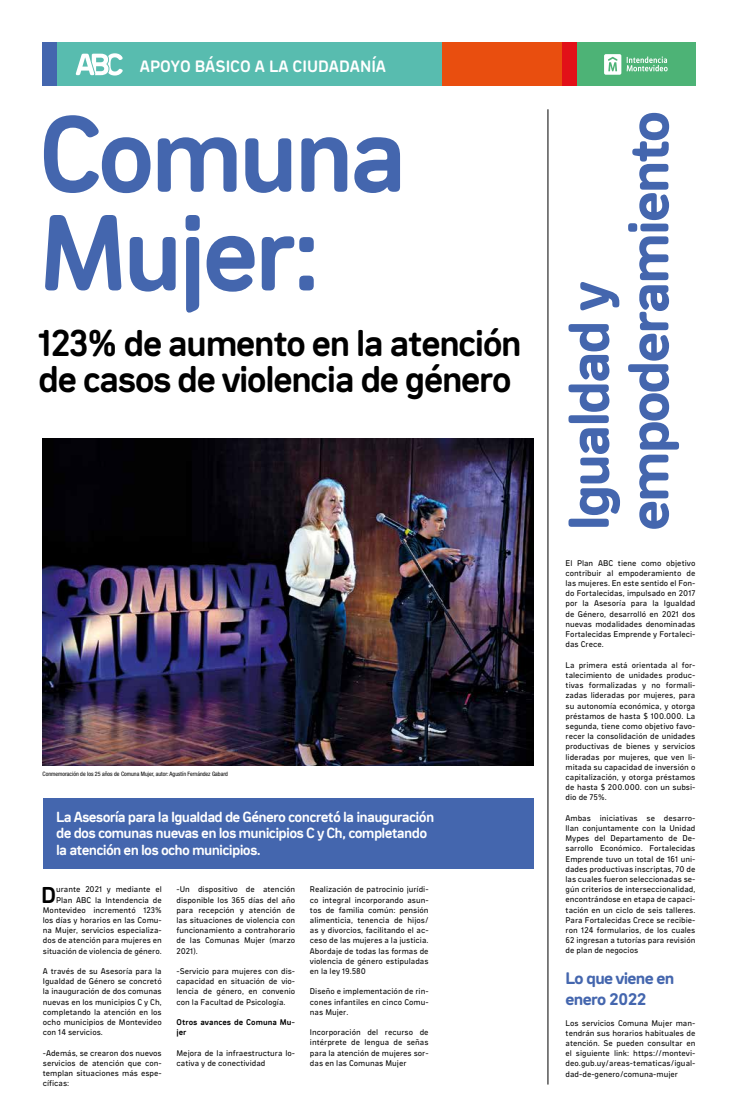
<style>
.page{position:relative;width:738px;height:1120px;background:#fff}
.page>*{position:absolute;margin:0;border:0;box-sizing:border-box;transform-origin:0 0}
.t1{font:700 110px/98.6px "Ciudadela Pro";letter-spacing:-.05em;color:#4466ae}
.t2{font:900 58.5px/59.6px "Ciudadela Pro";letter-spacing:-.04em;color:#4466ae}
.t3{font:700 38px/35.6px "Ciudadela Pro";letter-spacing:-.05em;color:#000}
.t4{font:700 23.4px "Ciudadela Pro";color:#000}
.t5{font:900 17px/20.8px "Ciudadela Pro";letter-spacing:-.04em;color:#4466ae}
.t6{font:700 16.8px "Ciudadela Pro";color:#fff}
.t7{font:700 15px/16.1px "Ciudadela Pro";letter-spacing:-.05em;color:#fff}
.t8{font:8.5px/10.2px "Ciudadela Pro";color:#000;text-align:justify}
.t9{font:700 8.5px/10.2px "Ciudadela Pro";color:#000}
.t10{font:condensed 6px "Helvetica Neue";color:#000}
</style>
<div class="page">
<div style="left:43px;top:43px;width:651px;height:43px;background:#58bcaf"></div>
<div style="left:575px;top:43px;width:119px;height:43px;background:#4db376"></div>
<svg style="left:75px;top:53px;width:48px;height:23px"></svg>
<svg style="left:604px;top:54px;width:63px;height:21px"></svg>
<div style="left:442px;top:43px;width:119px;height:43px;background:#e94e0f"></div>
<div style="left:561px;top:43px;width:14px;height:43px;background:#e21018"></div>
<div style="left:43px;top:43px;width:14px;height:43px;background:#4466ae"></div>
<img style="left:43px;top:438px;width:490px;height:327px">
<div style="left:43px;top:799px;width:490px;height:70px;background:#4466ae"></div>
<hr style="left:547px;top:109px;width:1px;height:975px;background:#000">
<h3 class="t6" style="left:140px;top:56px;width:247px">APOYO BÁSICO A LA CIUDADANÍA</h3>
<h1 class="t1" style="left:38px;top:100px;width:370px">Comuna<br>Mujer:</h1>
<h2 class="t2" style="left:556px;top:531px;width:421px;rotate:-90deg">Igualdad y empoderamiento</h2>
<h3 class="t3" style="left:38px;top:323px;width:485px">123% de aumento en la atención de casos de violencia de género</h3>
<p class="t10" style="left:43px;top:770px;width:187px">Conmemoración de los 25 años de Comuna Mujer, autor: Agustín Fernández Gabard</p>
<h3 class="t7" style="left:56px;top:808px;width:379px">La Asesoría para la Igualdad de Género concretó la inauguración de dos comunas nuevas en los municipios C y Ch, completando la atención en los ocho municipios.</h3>
<p class="t8" style="left:43px;top:884px;width:120px;text-align:right">urante 2021 y mediante el<br>Plan ABC la Intendencia de<br>Montevideo incrementó 123% los días y horarios en las Comu&shy;na Mujer, servicios especializa&shy;dos de atención para mujeres en situación de violencia de género.</p>
<p class="t8" style="left:43px;top:966px;width:120px">A través de su Asesoría para la Igualdad de Género se concretó la inauguración de dos comunas nuevas en los municipios C y Ch, completando la atención en los ocho municipios de Montevideo con 14 servicios.</p>
<p class="t8" style="left:43px;top:1047px;width:120px">-Además, se crearon dos nuevos servicios de atención que con&shy;templan situaciones más espe&shy;cíficas:</p>
<h3 class="t4" style="left:41px;top:879px;width:17px">D</h3>
<p class="t8" style="left:176px;top:884px;width:120px">-Un dispositivo de atención disponible los 365 días del año para recepción y atención de las situaciones de violencia con funcionamiento a contrahorario de las Comunas Mujer (marzo 2021).</p>
<p class="t8" style="left:176px;top:966px;width:120px">-Servicio para mujeres con dis&shy;capacidad en situación de vio&shy;lencia de género, en convenio con la Facultad de Psicología.</p>
<p class="t9" style="left:176px;top:1016px;width:120px">Otros avances de Comuna Mu&shy;jer</p>
<p class="t8" style="left:176px;top:1047px;width:120px">Mejora de la infraestructura lo&shy;cativa y de conectividad</p>
<p class="t8" style="left:310px;top:884px;width:120px">Realización de patrocinio jurídi&shy;co integral incorporando asun&shy;tos de familia común: pensión alimenticia, tenencia de hijos/ as y divorcios, facilitando el ac&shy;ceso de las mujeres a la justicia.<br>Abordaje de todas las formas de violencia de género estipuladas en la ley 19.580</p>
<p class="t8" style="left:310px;top:986px;width:120px">Diseño e implementación de rin&shy;cones infantiles en cinco Comu&shy;nas Mujer.</p>
<p class="t8" style="left:310px;top:1027px;width:120px">Incorporación del recurso de intérprete de lengua de señas para la atención de mujeres sor&shy;das en las Comunas Mujer</p>
<p class="t8" style="left:565px;top:557px;width:131px">El Plan ABC tiene como objetivo contribuir al empoderamiento de las mujeres. En este sentido el Fon&shy;do Fortalecidas, impulsado en 2017 por la Asesoría para la Igualdad de Género, desarrolló en 2021 dos nuevas modalidades denominadas Fortalecidas Emprende y Fortaleci&shy;das Crece.</p>
<p class="t8" style="left:565px;top:659px;width:131px">La primera está orientada al for&shy;talecimiento de unidades produc&shy;tivas formalizadas y no formali&shy;zadas lideradas por mujeres, para su autonomía económica, y otorga préstamos de hasta $ 100.000. La segunda, tiene como objetivo favo&shy;recer la consolidación de unidades productivas de bienes y servicios lideradas por mujeres, que ven li&shy;mitada su capacidad de inversión o capitalización, y otorga préstamos de hasta $ 200.000. con un subsi&shy;dio de 75%.</p>
<p class="t8" style="left:565px;top:812px;width:131px">Ambas iniciativas se desarro&shy;llan conjuntamente con la Unidad Mypes del Departamento de De&shy;sarrollo Económico. Fortalecidas Emprende tuvo un total de 161 uni&shy;dades productivas inscriptas, 70 de las cuales fueron seleccionadas se&shy;gún criterios de interseccionalidad, encontrándose en etapa de capaci&shy;tación en un ciclo de seis talleres.<br>Para Fortalecidas Crece se recibie&shy;ron 124 formularios, de los cuales 62 ingresan a tutorías para revisión de plan de negocios</p>
<h3 class="t5" style="left:565px;top:967px;width:110px">Lo que viene en enero 2022</h3>
<p class="t8" style="left:565px;top:1017px;width:131px">Los servicios Comuna Mujer man&shy;tendrán sus horarios habituales de atención. Se pueden consultar en el siguiente link: https://montevi&shy;deo.gub.uy/areas-tematicas/igual&shy;dad-de-genero/comuna-mujer</p>
</div>
